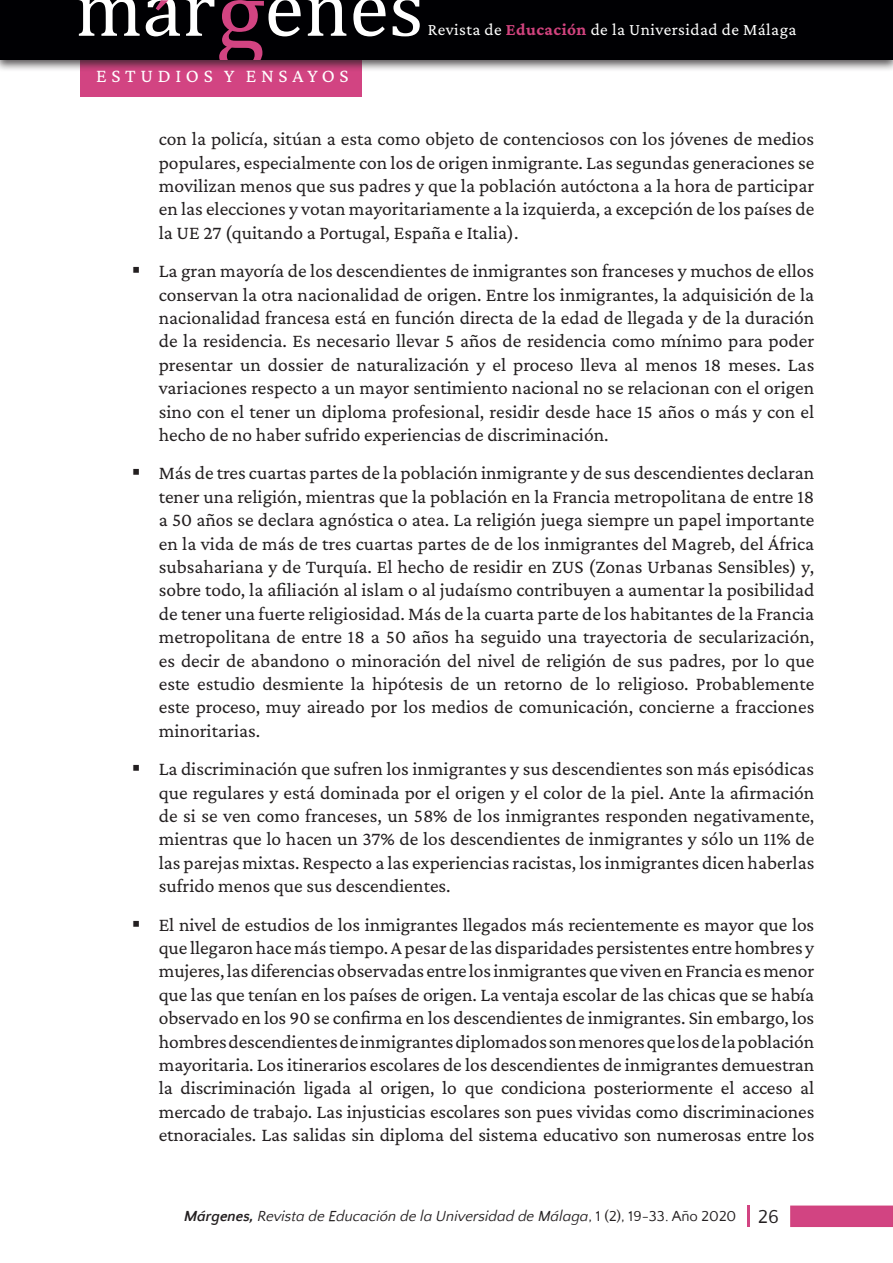
<style>
.page{position:relative;width:893px;height:1263px;background:#fff}
.page>*{position:absolute;margin:0;border:0;box-sizing:border-box;transform-origin:0 0}
.t1{font:19.5px/23.4px "Crimson Pro";color:#231f20;text-align:justify}
.t2{font:19.5px "Crimson Pro";letter-spacing:.24em;color:#fff}
.t3{font:17.25px "Crimson Pro";letter-spacing:.025em;color:#fff}
.t4{font:italic 15px "Quattrocento Sans";color:#231f20}
.s1{font-weight:700;color:#d1437e}
.s2{font-weight:700}
.s3{font-style:normal}
.s4{font-style:normal;font-size:19.5px}
</style>
<div class="page">
<div style="left:81px;top:55px;width:281px;height:42px;background:#d24482"></div>
<div style="left:0;top:0;width:893px;height:72px;background:#231f20;opacity:.75"></div>
<div style="left:0;top:0;width:893px;height:60px;background:#000003"></div>
<svg style="left:78px;top:0;width:62px;height:36px"></svg>
<svg style="left:307px;top:0;width:39px;height:36px"></svg>
<svg style="left:353px;top:0;width:33px;height:36px"></svg>
<svg style="left:393px;top:0;width:27px;height:36px"></svg>
<svg style="left:146px;top:0;width:155px;height:59px"></svg>
<hr style="left:747px;top:1205px;width:3px;height:22px;background:#d24482">
<div style="left:790px;top:1205px;width:103px;height:22px;background:#d24482;border:2px solid #d1437e"></div>
<p class="t2" style="left:96px;top:63px;width:254px">ESTUDIOS Y ENSAYOS</p>
<p class="t3" style="left:428px;top:18px;width:370px">Revista de <span class="s1">Educación</span> de la Universidad de Málaga</p>
<p class="t1" style="left:159px;top:127px;width:657px">con la policía, sitúan a esta como objeto de contenciosos con los jóvenes de medios populares, especialmente con los de origen inmigrante. Las segundas generaciones se movilizan menos que sus padres y que la población autóctona a la hora de participar en las elecciones y votan mayoritariamente a la izquierda, a excepción de los países de la UE 27 (quitando a Portugal, España e Italia).</p>
<p class="t1" style="left:159px;top:259px;width:657px;text-indent:-27px">▪ La gran mayoría de los descendientes de inmigrantes son franceses y muchos de ellos conservan la otra nacionalidad de origen. Entre los inmigrantes, la adquisición de la nacionalidad francesa está en función directa de la edad de llegada y de la duración de la residencia. Es necesario llevar 5 años de residencia como mínimo para poder presentar un dossier de naturalización y el proceso lleva al menos 18 meses. Las variaciones respecto a un mayor sentimiento nacional no se relacionan con el origen sino con el tener un diploma profesional, residir desde hace 15 años o más y con el hecho de no haber sufrido experiencias de discriminación.</p>
<p class="t1" style="left:159px;top:461px;width:657px;text-indent:-27px">▪ Más de tres cuartas partes de la población inmigrante y de sus descendientes declaran tener una religión, mientras que la población en la Francia metropolitana de entre 18 a 50 años se declara agnóstica o atea. La religión juega siempre un papel importante en la vida de más de tres cuartas partes de de los inmigrantes del Magreb, del África subsahariana y de Turquía. El hecho de residir en ZUS (Zonas Urbanas Sensibles) y, sobre todo, la afiliación al islam o al judaísmo contribuyen a aumentar la posibilidad de tener una fuerte religiosidad. Más de la cuarta parte de los habitantes de la Francia metropolitana de entre 18 a 50 años ha seguido una trayectoria de secularización, es decir de abandono o minoración del nivel de religión de sus padres, por lo que este estudio desmiente la hipótesis de un retorno de lo religioso. Probablemente este proceso, muy aireado por los medios de comunicación, concierne a fracciones minoritarias.</p>
<p class="t1" style="left:159px;top:757px;width:657px;text-indent:-27px">▪ La discriminación que sufren los inmigrantes y sus descendientes son más episódicas que regulares y está dominada por el origen y el color de la piel. Ante la afirmación de si se ven como franceses, un 58% de los inmigrantes responden negativamente, mientras que lo hacen un 37% de los descendientes de inmigrantes y sólo un 11% de las parejas mixtas. Respecto a las experiencias racistas, los inmigrantes dicen haberlas sufrido menos que sus descendientes.</p>
<p class="t1" style="left:159px;top:912px;width:657px;text-indent:-27px">▪ El nivel de estudios de los inmigrantes llegados más recientemente es mayor que los que llegaron hace más tiempo. A pesar de las disparidades persistentes entre hombres y mujeres, las diferencias observadas entre los inmigrantes que viven en Francia es menor que las que tenían en los países de origen. La ventaja escolar de las chicas que se había observado en los 90 se confirma en los descendientes de inmigrantes. Sin embargo, los hombres descendientes de inmigrantes diplomados son menores que los de la población mayoritaria. Los itinerarios escolares de los descendientes de inmigrantes demuestran la discriminación ligada al origen, lo que condiciona posteriormente el acceso al mercado de trabajo. Las injusticias escolares son pues vividas como discriminaciones etnoraciales. Las salidas sin diploma del sistema educativo son numerosas entre los</p>
<p class="t4" style="left:184px;top:1208px;width:596px"><span class="s2">Márgenes,</span> Revista de Educación de la Universidad de Málaga<span class="s3">, 1 (2), 19-33. Año 2020</span> <span class="s4">26</span></p>
</div>
